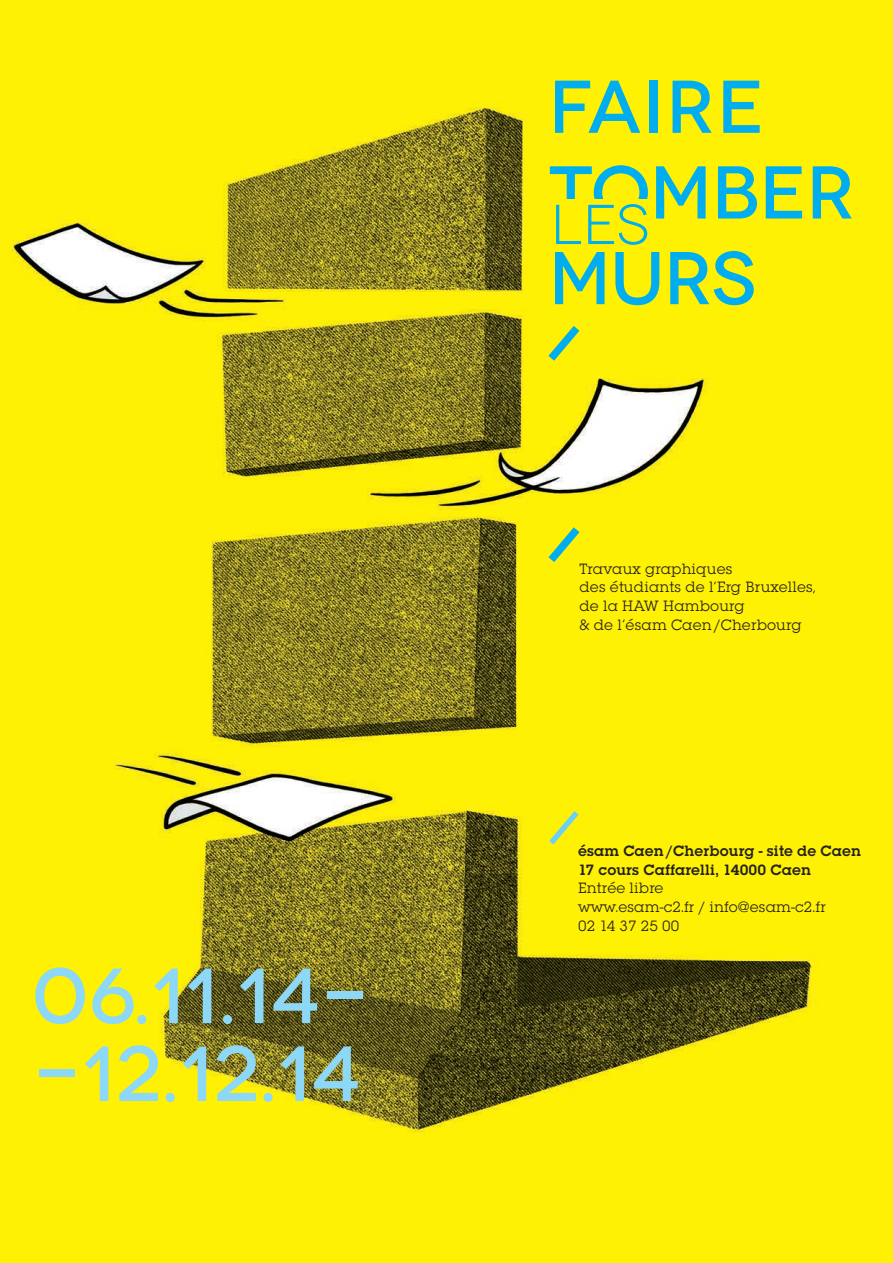
<style>
.page{position:relative;width:893px;height:1263px;background:#fff}
.page>*{position:absolute;margin:0;border:0;box-sizing:border-box;transform-origin:0 0}
.t1{font:500 77.85px/77.8px "Novecentowide";color:#8dd7f7}
.t2{font:500 74.55px/85.7px "Novecentowide";letter-spacing:-.01em;color:#00aeef}
.t3{font:56.1px "Novecentowide";color:#00aeef}
.t4{font:15.6px/18.8px "Lubalin Graph EF";letter-spacing:.01em;color:#231f20}
.t5{font:600 15.6px/18.8px "Lubalin Graph EF";letter-spacing:.01em;color:#231f20}
</style>
<div class="page">
<img style="left:0;top:0;width:893px;height:1263px">
<svg style="left:544px;top:805px;width:40px;height:45px;background:#edec1f"></svg>
<div style="left:547px;top:203px;width:106px;height:42px;background:#fff101"></div>
<svg style="left:541px;top:318px;width:46px;height:51px;background:#dfe820"></svg>
<div style="left:547px;top:199px;width:103px;height:49px;background:#fff101"></div>
<svg style="left:541px;top:519px;width:46px;height:51px;background:#dfe820"></svg>
<h1 class="t1" style="left:32px;top:957px;width:339px">06.11.14- -12.12.14</h1>
<h2 class="t2" style="left:548px;top:64px;width:308px">FAIRE<br>TOMBER<br>MURS</h2>
<h3 class="t3" style="left:551px;top:192px;width:100px">les</h3>
<p class="t4" style="left:579px;top:559px;width:238px">Travaux graphiques<br>des étudiants de l’Erg Bruxelles, de la HAW Hambourg<br>&amp; de l’ésam Caen/Cherbourg</p>
<p class="t5" style="left:578px;top:841px;width:285px">ésam Caen/Cherbourg - site de Caen<br>17 cours Caffarelli, 14000 Caen</p>
<p class="t4" style="left:578px;top:879px;width:249px">Entrée libre<br>www.esam-c2.fr / info@esam-c2.fr<br>02 14 37 25 00</p>
</div>
